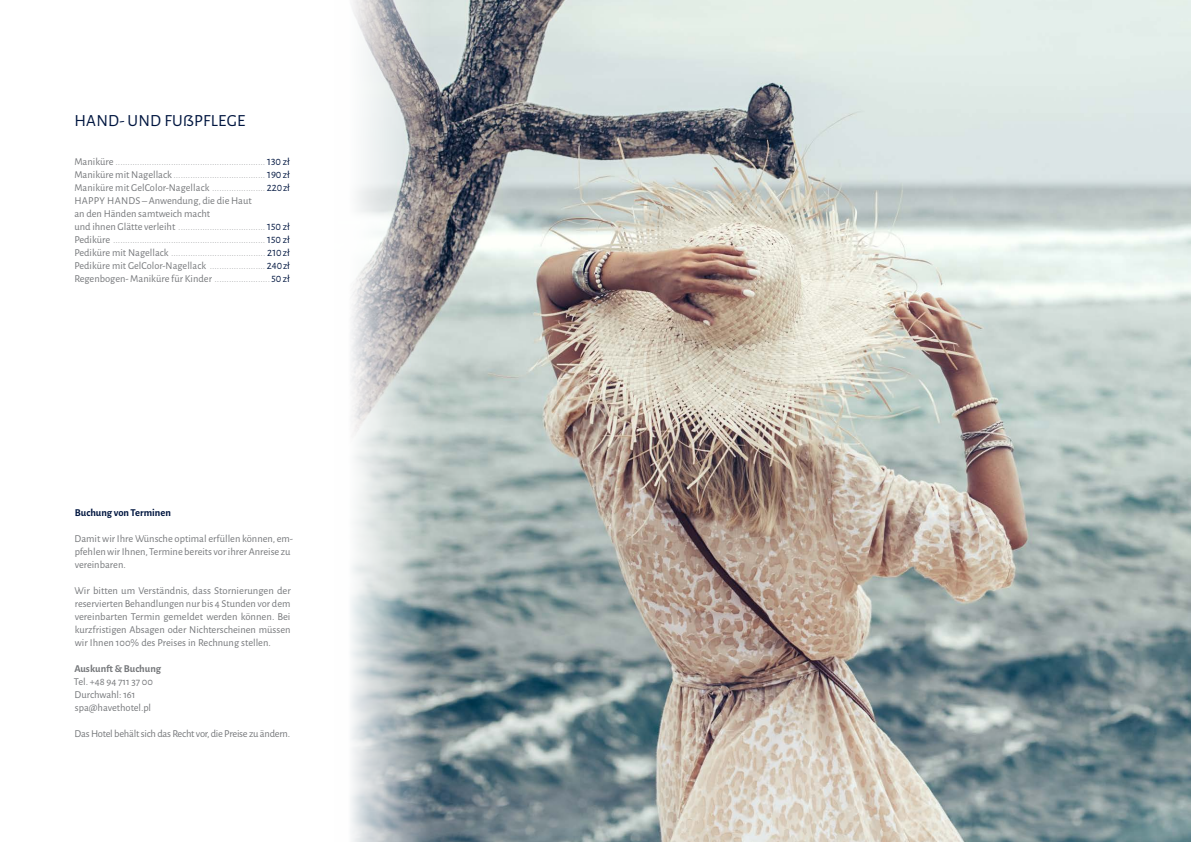
<style>
.page{position:relative;width:1191px;height:842px;background:#fff}
.page>*{position:absolute;margin:0;border:0;box-sizing:border-box;transform-origin:0 0}
.t1{font:17px "Alegreya Sans";letter-spacing:.015em;color:#001640}
.t2{font:300 10.5px/13px "Alegreya Sans";color:#76787b}
.t3{font:10.5px/13px "Alegreya Sans";color:#76787b}
.t4{font:10.5px "Alegreya Sans";letter-spacing:-.02em;color:#76787b}
.t5{font:700 10.5px "Alegreya Sans";color:#001640}
.t6{font:700 10.5px "Alegreya Sans";color:#76787b}
.s1{font-weight:400}
.s2{font-weight:400;color:#001640}
</style>
<div class="page">
<img style="left:351px;top:0;width:840px;height:842px">
<h1 class="t1" style="left:74px;top:109px;width:170px">HAN D- UN D FUSPFLEGE</h1>
<p class="t2" style="left:74px;top:155px;width:217px"><span class="s1">Maniküre</span> .............................................................. <span class="s2">130 zł </span><span class="s1">Maniküre mit Nagellack</span> ...................................... <span class="s2">190 zł </span><span class="s1">Maniküre mit GelColor-Nagellack</span> ...................... <span class="s2">220 zł </span><span class="s1">HAPPY HAN DS – Anwendung, die die Haut<br>an den Händen samtweich macht<br>und ihnen Glätte verleiht</span> .................................... <span class="s2">150 zł </span><span class="s1">Pediküre</span> ............................................................... <span class="s2">150 zł </span><span class="s1">Pediküre mit Nagellack</span> ....................................... <span class="s2">210 zł </span><span class="s1">Pediküre mit GelColor-Nagellack</span> ....................... <span class="s2">240 zł </span><span class="s1">Regenbogen- Maniküre für Kinder</span> ....................... <span class="s2">50 zł</span></p>
<p class="t5" style="left:75px;top:505px;width:98px">Buchung von Terminen</p>
<p class="t3" style="left:75px;top:532px;width:220px">Damit wir Ihre Wünsche optimal erfüllen können, em&shy;pfehlen wir Ihnen, Termine bereits vor ihrer Anreise zu vereinbaren.</p>
<p class="t3" style="left:74px;top:584px;width:218px;text-align:justify">Wir bitten um Verständnis, dass Stornierungen der reservierten Behandlungen nur bis 4 Stunden vor dem vereinbarten Termin gemeldet werden können. Bei kurzfristigen Absagen oder N ichterscheinen müssen wir Ihnen 100% des Preises in Rechnung stellen.</p>
<p class="t6" style="left:74px;top:661px;width:88px">Auskunft &amp; Buchung</p>
<p class="t3" style="left:74px;top:675px;width:81px">Tel. +48 94 711 37 00<br>Durchwahl: 161 spa@havethotel.pl</p>
<p class="t4" style="left:75px;top:727px;width:217px">Das Hotel behält sich das Recht vor, die Preise zu ändern.</p>
</div>
